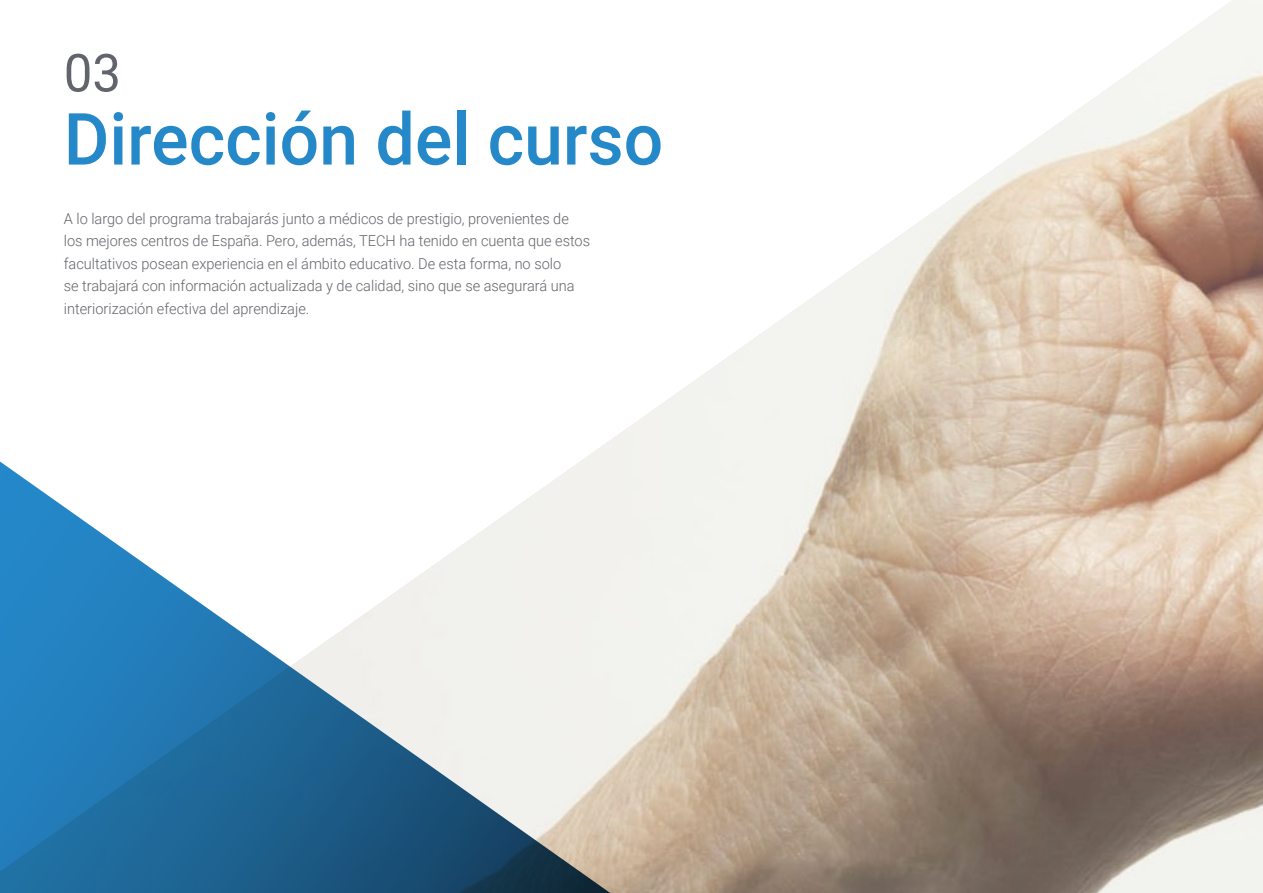
<style>
.page{position:relative;width:1263px;height:893px;background:#fff}
.page>*{position:absolute;margin:0;border:0;box-sizing:border-box;transform-origin:0 0}
.t1{font:500 72px "Roboto";color:#2488c9}
.t2{font:52.5px "Roboto";color:#61646a}
.t3{font:300 15px/22.5px "Roboto";color:#61646a}
</style>
<div class="page">
<img style="left:602px;top:0;width:661px;height:893px">
<svg style="left:0;top:446px;width:640px;height:447px"></svg>
<h2 class="t2" style="left:64px;top:36px;width:59px">03</h2>
<h1 class="t1" style="left:64px;top:89px;width:601px">Dirección del curso</h1>
<p class="t3" style="left:64px;top:207px;width:528px">A lo largo del programa trabajarás junto a médicos de prestigio, provenientes de los mejores centros de España. Pero, además, TECH ha tenido en cuenta que estos facultativos posean experiencia en el ámbito educativo. De esta forma, no solo<br>se trabajará con información actualizada y de calidad, sino que se asegurará una interiorización efectiva del aprendizaje.</p>
</div>
